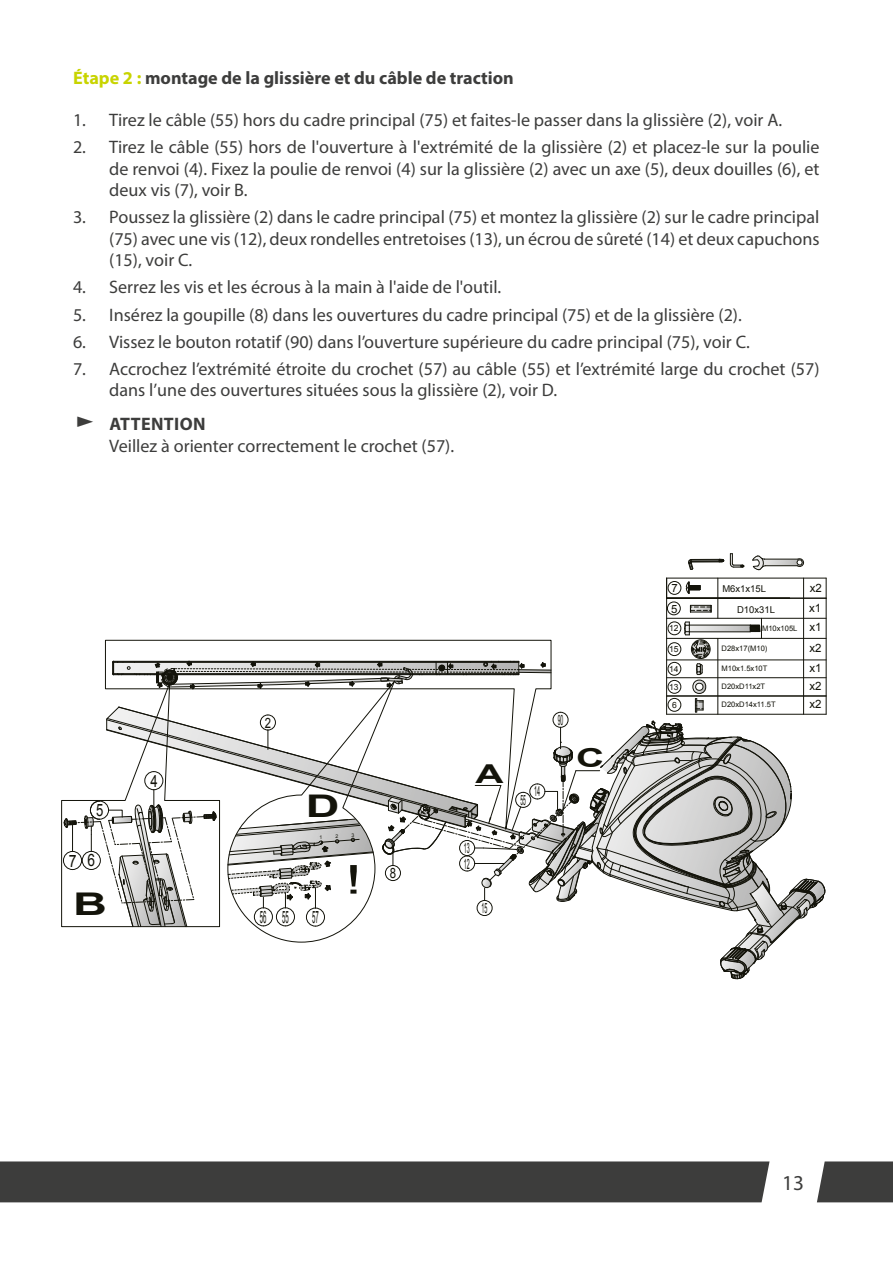
<style>
.page{position:relative;width:893px;height:1263px;background:#fff}
.page>*{position:absolute;margin:0;border:0;box-sizing:border-box;transform-origin:0 0}
.t1{font:39.9px "Arial";color:#13130a;scale:1.5 1}
.t2{font:700 31.35px "Arial";color:#13130a;scale:1.5 1}
.t3{font:700 31.2px "Arial";color:#13130a;scale:1.5 1}
.t4{font:700 25.95px "Arial";color:#13130a;scale:1.5 1}
.t5{font:21.3px "Myriad Pro";color:#3d3d3c}
.Text_Hinweise{font:18.15px/21.3px "Myriad Pro";color:#3d3d3c;text-align:justify}
.t6{font:700 18.15px "Myriad Pro";color:#3d3d3c}
.t7{font:700 18.15px "Myriad Pro";letter-spacing:.02em;color:#3d3d3c}
.t8{font:17.1px "Arial";color:#13130a;scale:.82 1}
.t9{font:17.1px "Arial";color:#13130a;scale:.77 1}
.t10{font:16.95px "Arial";color:#13130a;scale:.36 1}
.t11{font:14.25px "Arial";color:#13130a;scale:.38 1}
.t12{font:14.25px "Arial";color:#13130a;scale:.35 1}
.t13{font:14.25px "Arial";color:#13130a;scale:.36 1}
.t14{font:14.25px "Arial";color:#13130a;scale:.8 1}
.t15{font:14.25px "Arial";color:#13130a;scale:.81 1}
.t16{font:11.4px/19.6px "Arial";color:#13130a}
.t17{font:9.45px/20.7px "Arial";color:#13130a}
.t18{font:8.55px/18px "Arial";color:#13130a;text-align:center}
.t19{font:7.5px "Arial";color:#13130a}
.t20{font:5.1px "Arial";color:#13130a}
.s1{color:#c8d400}
.s2{font-size:11.4px}
</style>
<div class="page">
<svg style="left:61px;top:578px;width:766px;height:401px"></svg>
<div style="left:49px;top:940px;width:194px;height:70px;background:#fff"></div>
<div style="left:0;top:1161px;width:769px;height:41px;background:#3d3d3c"></div>
<svg style="left:817px;top:1161px;width:76px;height:41px;background:#484847"></svg>
<p class="t6" style="left:73px;top:66px;width:442px"><span class="s1">Étape 2 :</span> montage de la glissière et du câble de traction</p>
<p class="Text_Hinweise" style="left:73px;top:109px;width:711px">1. Tirez le câble (55) hors du cadre principal (75) et faites-le passer dans la glissière (2), voir A.</p>
<p class="Text_Hinweise" style="left:109px;top:136px;width:712px;text-indent:-36px">2. Tirez le câble (55) hors de l'ouverture à l'extrémité de la glissière (2) et placez-le sur la poulie de renvoi (4). Fixez la poulie de renvoi (4) sur la glissière (2) avec un axe (5), deux douilles (6), et deux vis (7), voir B.</p>
<p class="Text_Hinweise" style="left:109px;top:206px;width:712px;text-indent:-36px">3. Poussez la glissière (2) dans le cadre principal (75) et montez la glissière (2) sur le cadre principal (75) avec une vis (12), deux rondelles entretoises (13), un écrou de sûreté (14) et deux capuchons (15), voir C.</p>
<p class="Text_Hinweise" style="left:73px;top:276px;width:430px">4. Serrez les vis et les écrous à la main à l'aide de l'outil.</p>
<p class="Text_Hinweise" style="left:73px;top:303px;width:670px">5. Insérez la goupille (8) dans les ouvertures du cadre principal (75) et de la glissière (2).</p>
<p class="Text_Hinweise" style="left:73px;top:331px;width:678px">6. Vissez le bouton rotatif (90) dans l’ouverture supérieure du cadre principal (75), voir C.</p>
<p class="Text_Hinweise" style="left:109px;top:358px;width:712px;text-indent:-36px">7. Accrochez l’extrémité étroite du crochet (57) au câble (55) et l’extrémité large du crochet (57) dans l’une des ouvertures situées sous la glissière (2), voir D.</p>
<p class="t7" style="left:109px;top:412px;width:98px">ATTENTION</p>
<p class="Text_Hinweise" style="left:109px;top:434px;width:346px">Veillez à orienter correctement le crochet (57).</p>
<p class="t9" style="left:96px;top:799px;width:11px">5</p>
<p class="t8" style="left:69px;top:849px;width:34px">7 6</p>
<p class="t2" style="left:73px;top:883px;width:24px">B</p>
<p class="t9" style="left:150px;top:769px;width:11px">4</p>
<p class="t14" style="left:265px;top:713px;width:9px">2</p>
<p class="t3" style="left:306px;top:785px;width:24px">D</p>
<p class="t20" style="left:320px;top:834px;width:4px">1</p>
<p class="t20" style="left:336px;top:832px;width:4px">2</p>
<p class="t20" style="left:351px;top:832px;width:4px">3</p>
<p class="t1" style="left:345px;top:853px;width:13px">!</p>
<p class="t10" style="left:260px;top:906px;width:81px">56 55</p>
<p class="t10" style="left:312px;top:906px;width:20px">57</p>
<p class="t15" style="left:390px;top:864px;width:9px">8</p>
<p class="t4" style="left:476px;top:757px;width:20px">A</p>
<p class="t11" style="left:464px;top:839px;width:17px">13</p>
<p class="t11" style="left:464px;top:854px;width:17px">12</p>
<p class="t11" style="left:481px;top:899px;width:17px">15</p>
<p class="t12" style="left:520px;top:790px;width:17px">55</p>
<p class="t11" style="left:534px;top:782px;width:17px">14</p>
<p class="t13" style="left:558px;top:710px;width:17px">90</p>
<p class="t4" style="left:576px;top:741px;width:20px">C</p>
<p class="t16" style="left:672px;top:579px;width:8px">7</p>
<p class="t18" style="left:669px;top:619px;width:11px">12</p>
<p class="t18" style="left:669px;top:640px;width:11px">15</p>
<p class="t18" style="left:669px;top:660px;width:11px">14<br>13<br>6</p>
<p class="t16" style="left:671px;top:599px;width:8px">5</p>
<p class="t16" style="left:810px;top:578px;width:14px">x2</p>
<p class="t19" style="left:762px;top:623px;width:61px">M10x105L <span class="s2">x1</span></p>
<p class="t16" style="left:809px;top:638px;width:14px">x2 x1</p>
<p class="t16" style="left:809px;top:677px;width:14px;line-height:18.1px">x2 x2</p>
<p class="t17" style="left:737px;top:578px;width:39px;text-indent:-15px">M6x1x15L<br>D10x31L</p>
<p class="t16" style="left:809px;top:599px;width:14px">x1</p>
<p class="t19" style="left:722px;top:644px;width:47px">D28x17(M10)</p>
<p class="t19" style="left:722px;top:663px;width:47px">M10x1.5x10T</p>
<p class="t19" style="left:722px;top:681px;width:45px">D20xD11x2T</p>
<p class="t19" style="left:722px;top:700px;width:56px">D20xD14x11.5T</p>
<p class="t5" style="left:782px;top:1169px;width:23px">13</p>
</div>
